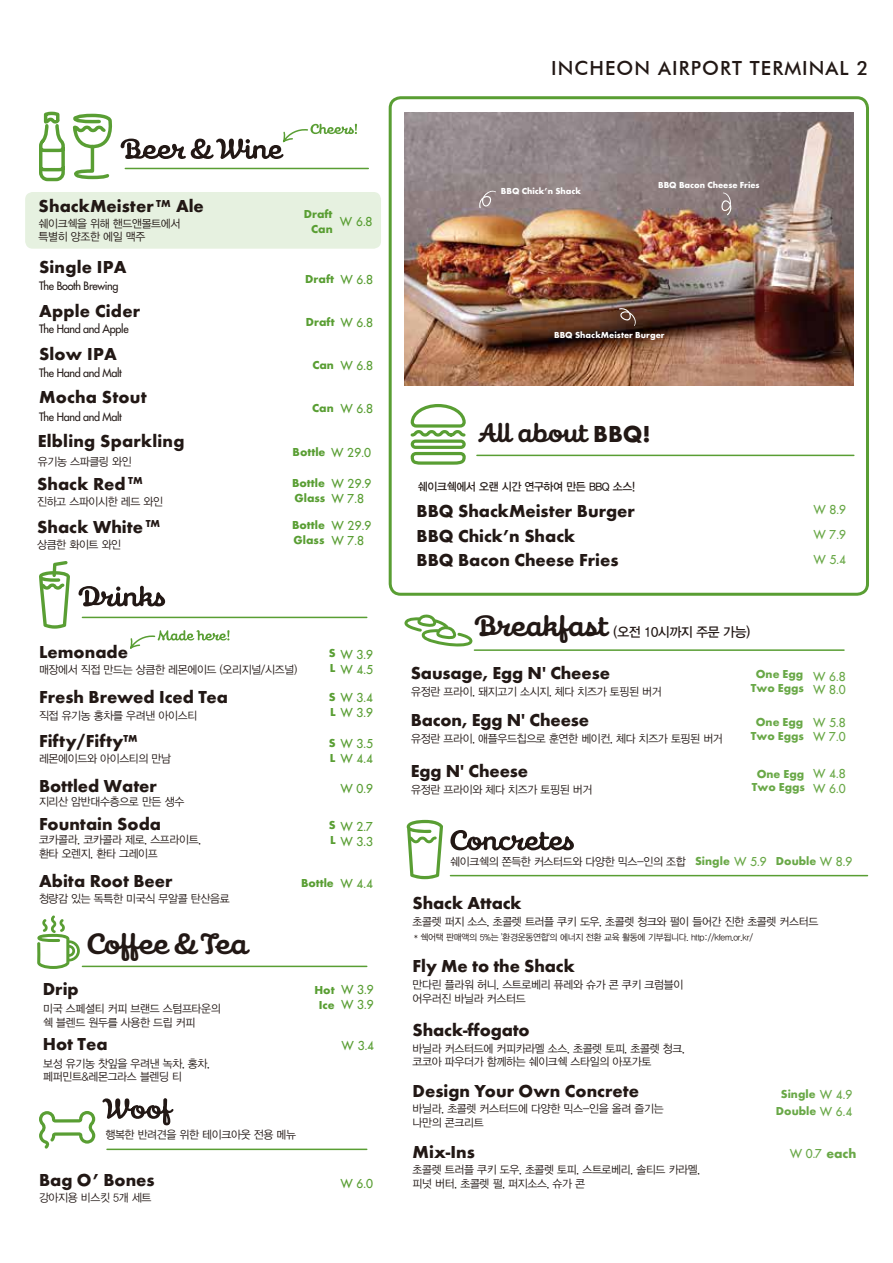
<style>
.page{position:relative;width:893px;height:1263px;background:#fff}
.page>*{position:absolute;margin:0;border:0;box-sizing:border-box;transform-origin:0 0}
.t1{font:700 26.4px "Galaxie Cassiopeia";letter-spacing:-.015em;color:#221815}
.t2{font:700 24px "Galaxie Cassiopeia";color:#221815}
.t3{font:500 19.5px "Futura BT";letter-spacing:.055em;color:#221815}
.t4{font:700 18px "Futura";color:#221815}
.t5{font:13.35px "YDIYGO330";letter-spacing:-.03em;color:#221815;scale:.96 1}
.t6{font:700 12px/15px "Futura";color:#599e33}
.t7{font:12px/15px "Futura ICG";color:#599e33}
.t8{font:700 12px/13.8px "Futura";color:#69a847}
.t9{font:12px "Futura ICG";color:#69a847}
.t10{font:11.25px/13.5px "YDIYGO320";letter-spacing:-.03em;color:#221815;scale:.96 1}
.t11{font:11.25px "Futura";letter-spacing:-.03em;color:#221815;scale:.96 1}
.t12{font:11.25px "YDIYGO330";letter-spacing:-.03em;color:#221815;scale:.96 1}
.t13{font:700 10.5px "Futura";color:#221815}
.t14{font:700 9px "Futura";color:#fff}
.t15{font:9px "YDIYGO320";letter-spacing:-.03em;color:#221815;scale:.96 1}
.s1{font-family:"Futura ICG";font-weight:400}
.s2{font-family:"Futura";font-weight:700}
.s3{font-family:"Futura"}
.s4{font-family:"Galaxie Cassiopeia";font-weight:700;font-size:26.4px}
.s5{font-family:"Futura";font-weight:700;font-size:12px;color:#69a847}
.s6{font-family:"Futura ICG";font-size:12px;color:#69a847}
</style>
<div class="page">
<img style="left:404px;top:112px;width:450px;height:274px">
<svg style="left:478px;top:191px;width:18px;height:17px"></svg>
<svg style="left:619px;top:308px;width:17px;height:18px"></svg>
<svg style="left:721px;top:193px;width:11px;height:22px"></svg>
<div style="left:389px;top:96px;width:480px;height:500px;border:3px solid #599e33;border-radius:10px"></div>
<hr style="left:477px;top:455px;width:377px;height:1px;background:#599e33">
<svg style="left:410px;top:404px;width:56px;height:61px"></svg>
<svg style="left:102px;top:1098px;width:72px;height:27px"></svg>
<svg style="left:39px;top:1111px;width:56px;height:37px"></svg>
<hr style="left:107px;top:1148px;width:260px;height:2px;background:#599e33">
<svg style="left:130px;top:630px;width:99px;height:19px"></svg>
<svg style="left:39px;top:561px;width:31px;height:68px"></svg>
<svg style="left:79px;top:586px;width:86px;height:20px"></svg>
<hr style="left:82px;top:617px;width:285px;height:1px;background:#599e33">
<hr style="left:82px;top:966px;width:285px;height:1px;background:#599e33">
<svg style="left:39px;top:111px;width:318px;height:71px"></svg>
<hr style="left:125px;top:168px;width:243px;height:1px;background:#599e33">
<svg style="left:37px;top:915px;width:43px;height:54px"></svg>
<svg style="left:450px;top:830px;width:124px;height:20px"></svg>
<svg style="left:407px;top:820px;width:36px;height:59px"></svg>
<hr style="left:450px;top:875px;width:417px;height:1px;background:#599e33">
<div style="left:25px;top:192px;width:356px;height:57px;background:#e6f1e0;border-radius:8px"></div>
<hr style="left:474px;top:649px;width:370px;height:2px;background:#599e33">
<svg style="left:404px;top:614px;width:69px;height:32px"></svg>
<h3 class="t3" style="left:551px;top:57px;width:319px">INCHEON AIRPORT TERMINAL 2</h3>
<h3 class="t4" style="left:39px;top:195px;width:167px">ShackMeister Ale</h3>
<p class="t10" style="left:39px;top:217px;width:149px">쉐이크쉑을 위해 핸드앤몰트에서 특별히 양조한 에일 맥주</p>
<p class="t13" style="left:156px;top:197px;width:16px">TM</p>
<h3 class="t4" style="left:39px;top:255px;width:89px">Single IPA</h3>
<p class="t11" style="left:39px;top:279px;width:84px">The Booth Brewing</p>
<h3 class="t4" style="left:39px;top:300px;width:103px">Apple Cider</h3>
<p class="t11" style="left:39px;top:322px;width:95px">The Hand and Apple</p>
<h3 class="t4" style="left:39px;top:342px;width:79px">Slow IPA</h3>
<p class="t11" style="left:39px;top:366px;width:88px">The Hand and Malt</p>
<h3 class="t4" style="left:39px;top:386px;width:109px">Mocha Stout</h3>
<p class="t11" style="left:39px;top:410px;width:88px">The Hand and Malt</p>
<h3 class="t4" style="left:38px;top:430px;width:148px">Elbling Sparkling</h3>
<p class="t10" style="left:38px;top:455px;width:99px">유기농 스파클링 와인</p>
<p class="t13" style="left:128px;top:474px;width:16px">TM</p>
<h3 class="t4" style="left:37px;top:515px;width:108px">Shack White</h3>
<p class="t10" style="left:37px;top:538px;width:89px">상큼한 화이트 와인</p>
<h3 class="t4" style="left:37px;top:473px;width:90px">Shack Red</h3>
<p class="t10" style="left:37px;top:495px;width:133px">진하고 스파이시한 레드 와인</p>
<p class="t13" style="left:146px;top:516px;width:16px">TM</p>
<p class="t6" style="left:304px;top:207px;width:31px;line-height:14.5px;text-align:right">Draft<br>Can</p>
<p class="t7" style="left:340px;top:214px;width:35px">W 6.8</p>
<p class="t6" style="left:305px;top:271px;width:70px">Draft <span class="s1">W 6.8</span></p>
<p class="t6" style="left:306px;top:314px;width:30px;rotate:-1deg">Draft</p>
<p class="t7" style="left:340px;top:315px;width:35px">W 6.8</p>
<p class="t7" style="left:312px;top:358px;width:62px"><span class="s2">Can</span> W 6.8</p>
<p class="t7" style="left:312px;top:402px;width:63px"><span class="s2">Can</span> W 6.8</p>
<p class="t6" style="left:293px;top:444px;width:80px">Bottle <span class="s1">W 29.0</span></p>
<p class="t6" style="left:292px;top:475px;width:81px">Bottle <span class="s1">W 29.9<br></span>Glass <span class="s1">W 7.8</span></p>
<p class="t6" style="left:292px;top:517px;width:81px">Bottle <span class="s1">W 29.9<br></span>Glass <span class="s1">W 7.8</span></p>
<h3 class="t4" style="left:39px;top:640px;width:90px">Lemonade</h3>
<p class="t10" style="left:39px;top:663px;width:270px">매장에서 직접 만드는 상큼한 레몬에이드 (오리지널/시즈널)</p>
<p class="t7" style="left:329px;top:647px;width:46px"><span class="s2">S</span> W 3.9<br><span class="s2">L</span> W 4.5</p>
<h3 class="t4" style="left:39px;top:685px;width:190px">Fresh Brewed Iced Tea</h3>
<p class="t6" style="left:329px;top:689px;width:8px">S<br>L</p>
<p class="t7" style="left:340px;top:690px;width:35px">W 3.4<br>W 3.9</p>
<h3 class="t4" style="left:39px;top:730px;width:100px">Fifty/Fifty™</h3>
<p class="t10" style="left:39px;top:752px;width:139px">레몬에이드와 아이스티의 만남</p>
<p class="t10" style="left:39px;top:709px;width:166px">직접 유기농 홍차를 우려낸 아이스티</p>
<p class="t7" style="left:329px;top:736px;width:46px"><span class="s2">S</span> W 3.5<br><span class="s2">L</span> W 4.4</p>
<h3 class="t4" style="left:39px;top:774px;width:119px">Bottled Water</h3>
<p class="t7" style="left:340px;top:781px;width:35px">W 0.9</p>
<p class="t10" style="left:39px;top:795px;width:153px">지리산 암반대수층으로 만든 생수</p>
<h3 class="t4" style="left:39px;top:812px;width:124px">Fountain Soda</h3>
<p class="t6" style="left:329px;top:817px;width:8px">S<br>L</p>
<p class="t7" style="left:340px;top:819px;width:35px">W 2.7<br>W 3.3</p>
<p class="t10" style="left:39px;top:833px;width:170px">코카콜라, 코카콜라 제로, 스프라이트, 환타 오렌지, 환타 그레이프</p>
<h3 class="t4" style="left:39px;top:869px;width:135px">Abita Root Beer</h3>
<p class="t6" style="left:301px;top:875px;width:74px">Bottle <span class="s1">W 4.4</span></p>
<p class="t10" style="left:39px;top:892px;width:200px">청량감 있는 독특한 미국식 무알콜 탄산음료</p>
<h3 class="t4" style="left:43px;top:978px;width:37px">Drip</h3>
<h1 class="t1" style="left:87px;top:926px;width:164px">Coffee &amp; Tea</h1>
<p class="t10" style="left:43px;top:1002px;width:186px">미국 스페셜티 커피 브랜드 스텀프타운의 쉑 블렌드 원두를 사용한 드립 커피</p>
<p class="t7" style="left:314px;top:982px;width:61px;text-align:center"><span class="s2">Hot</span> W 3.9<br><span class="s2">Ice</span> W 3.9</p>
<h3 class="t4" style="left:43px;top:1033px;width:66px">Hot Tea</h3>
<p class="t7" style="left:341px;top:1038px;width:35px">W 3.4</p>
<p class="t10" style="left:43px;top:1057px;width:175px">보성 유기농 찻잎을 우려낸 녹차, 홍차, 페퍼민트&amp;레몬그라스 블렌딩 티</p>
<p class="t10" style="left:105px;top:1128px;width:200px">행복한 반려견을 위한 테이크아웃 전용 메뉴</p>
<h3 class="t4" style="left:39px;top:1169px;width:117px">Bag O’ Bones</h3>
<p class="t10" style="left:39px;top:1191px;width:119px">강아지용 비스킷 5개 세트</p>
<p class="t7" style="left:340px;top:1176px;width:35px">W 6.0</p>
<p class="t14" style="left:501px;top:185px;width:82px">BBQ Chick’n Shack</p>
<p class="t14" style="left:658px;top:179px;width:103px">BBQ Bacon Cheese Fries</p>
<p class="t14" style="left:554px;top:329px;width:112px">BBQ ShackMeister Burger</p>
<h2 class="t2" style="left:478px;top:416px;width:174px">All about <span class="s3">BBQ!</span></h2>
<p class="t12" style="left:418px;top:480px;width:228px">쉐이크쉑에서 오랜 시간 연구하여 만든 BBQ 소스!</p>
<h3 class="t4" style="left:417px;top:500px;width:220px">BBQ ShackMeister Burger</h3>
<p class="t9" style="left:813px;top:502px;width:35px">W 8.9</p>
<h3 class="t4" style="left:417px;top:524px;width:160px">BBQ Chick’n Shack</h3>
<p class="t9" style="left:813px;top:527px;width:35px">W 7.9</p>
<h3 class="t4" style="left:417px;top:549px;width:203px">BBQ Bacon Cheese Fries</h3>
<p class="t9" style="left:813px;top:551px;width:35px">W 5.4</p>
<p class="t5" style="left:476px;top:625px;width:288px"><span class="s4">Breakfast</span> (오전 10시까지 주문 가능)</p>
<h3 class="t4" style="left:411px;top:662px;width:201px">Sausage, Egg N' Cheese</h3>
<p class="t9" style="left:813px;top:669px;width:35px">W 6.8</p>
<p class="t8" style="left:751px;top:667px;width:97px;text-indent:5px">One Egg<br>Two Eggs <span class="s1">W 8.0</span></p>
<p class="t10" style="left:411px;top:685px;width:262px">유정란 프라이, 돼지고기 소시지, 체다 치즈가 토핑된 버거</p>
<h3 class="t4" style="left:411px;top:709px;width:180px">Bacon, Egg N' Cheese</h3>
<p class="t9" style="left:813px;top:715px;width:35px">W 5.8</p>
<p class="t8" style="left:752px;top:766px;width:96px;text-indent:5px">One Egg<br>Two Eggs <span class="s1">W 6.0</span></p>
<p class="t8" style="left:751px;top:715px;width:97px;text-indent:5px">One Egg<br>Two Eggs <span class="s1">W 7.0</span></p>
<p class="t10" style="left:411px;top:732px;width:326px">유정란 프라이, 애플우드칩으로 훈연한 베이컨, 체다 치즈가 토핑된 버거</p>
<h3 class="t4" style="left:411px;top:759px;width:119px">Egg N' Cheese</h3>
<p class="t9" style="left:813px;top:766px;width:35px">W 4.8</p>
<p class="t10" style="left:411px;top:783px;width:190px">유정란 프라이와 체다 치즈가 토핑된 버거</p>
<p class="t10" style="left:450px;top:855px;width:421px">쉐이크쉑의 쫀득한 커스터드와 다양한 믹스-인의 조합 <span class="s5">Single</span> <span class="s6">W 5.9</span> <span class="s5">Double</span> <span class="s6">W 8.9</span></p>
<h3 class="t4" style="left:413px;top:892px;width:110px">Shack Attack</h3>
<p class="t10" style="left:413px;top:915px;width:424px">초콜렛 퍼지 소스, 초콜렛 트러플 쿠키 도우, 초콜렛 청크와 펄이 들어간 진한 초콜렛 커스터드</p>
<p class="t15" style="left:414px;top:932px;width:355px">* 쉑어택 판매액의 5%는 '환경운동연합'의 에너지 전환 교육 활동에 기부됩니다. http://kfem.or.kr/</p>
<h3 class="t4" style="left:413px;top:955px;width:164px">Fly Me to the Shack</h3>
<p class="t10" style="left:413px;top:978px;width:283px">만다린 플라워 허니, 스트로베리 퓨레와 슈가 콘 쿠키 크럼블이 어우러진 바닐라 커스터드</p>
<h3 class="t4" style="left:413px;top:1019px;width:119px">Shack-ffogato</h3>
<p class="t10" style="left:413px;top:1042px;width:285px">바닐라 커스터드에 커피카라멜 소스, 초콜렛 토피, 초콜렛 청크, 코코아 파우더가 함께하는 쉐이크쉑 스타일의 아포가토</p>
<h3 class="t4" style="left:413px;top:1080px;width:228px">Design Your Own Concrete</h3>
<p class="t10" style="left:413px;top:1102px;width:263px">바닐라, 초콜렛 커스터드에 다양한 믹스-인을 올려 즐기는 나만의 콘크리트</p>
<h3 class="t4" style="left:413px;top:1141px;width:64px">Mix-Ins</h3>
<p class="t10" style="left:413px;top:1163px;width:301px">초콜렛 트러플 쿠키 도우, 초콜렛 토피, 스트로베리, 솔티드 카라멜, 피넛 버터, 초콜렛 펄, 퍼지소스, 슈가 콘</p>
<p class="t8" style="left:776px;top:1086px;width:78px;line-height:16.4px;text-align:center">Single <span class="s1">W 4.9<br></span>Double <span class="s1">W 6.4</span></p>
<p class="t9" style="left:789px;top:1146px;width:69px">W 0.7 <span class="s2">each</span></p>
</div>
